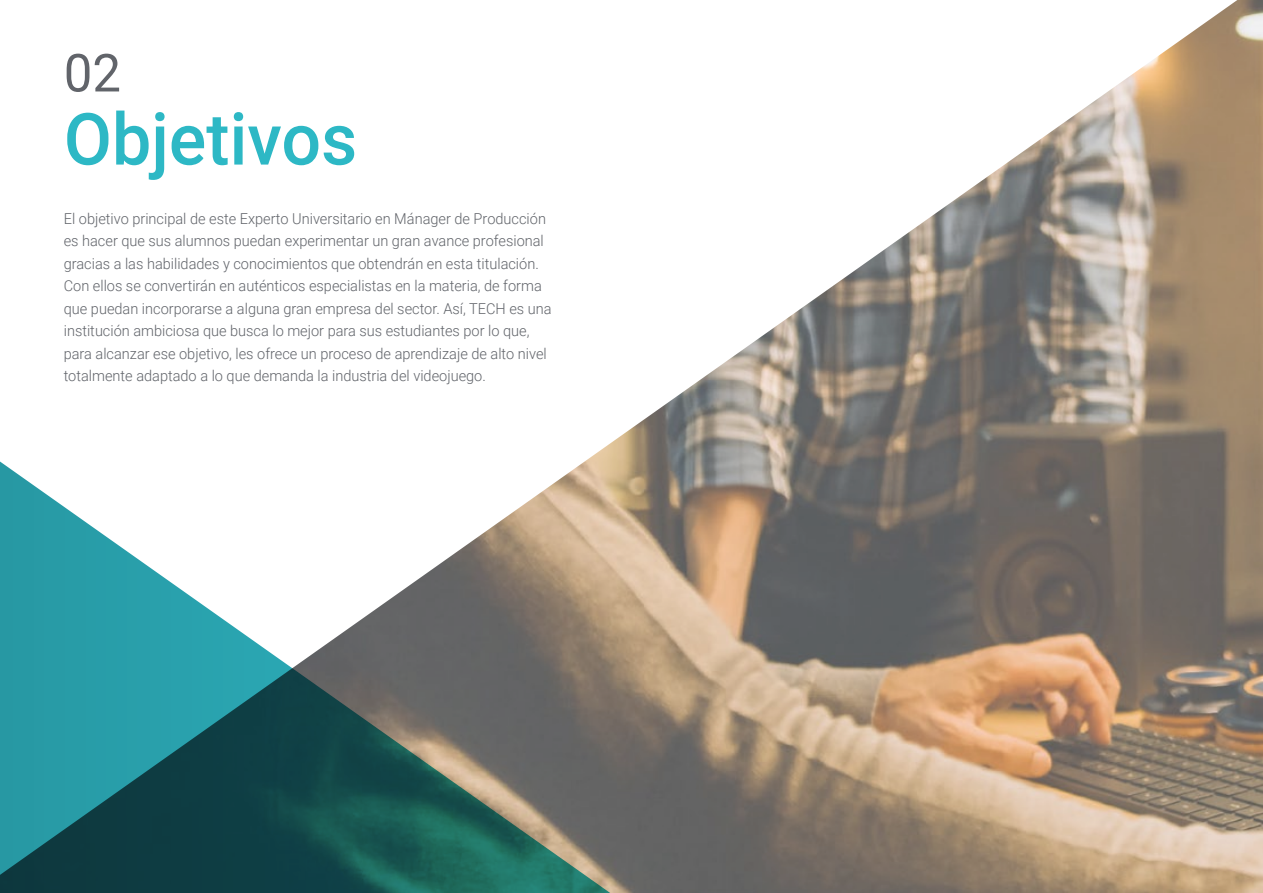
<style>
.page{position:relative;width:1263px;height:893px;background:#fff}
.page>*{position:absolute;margin:0;border:0;box-sizing:border-box;transform-origin:0 0}
.t1{font:500 72px "Roboto";color:#2db8c5}
.t2{font:52.5px "Roboto";color:#61646a}
.t3{font:300 15px/22.5px "Roboto";color:#61646a}
</style>
<div class="page">
<img style="left:607px;top:0;width:656px;height:893px">
<svg style="left:0;top:446px;width:640px;height:447px"></svg>
<h2 class="t2" style="left:64px;top:36px;width:59px">02</h2>
<h1 class="t1" style="left:64px;top:89px;width:295px">Objetivos</h1>
<p class="t3" style="left:64px;top:207px;width:489px">El objetivo principal de este Experto Universitario en Mánager de Producción es hacer que sus alumnos puedan experimentar un gran avance profesional gracias a las habilidades y conocimientos que obtendrán en esta titulación.<br>Con ellos se convertirán en auténticos especialistas en la materia, de forma que puedan incorporarse a alguna gran empresa del sector. Así, TECH es una institución ambiciosa que busca lo mejor para sus estudiantes por lo que, para alcanzar ese objetivo, les ofrece un proceso de aprendizaje de alto nivel totalmente adaptado a lo que demanda la industria del videojuego.</p>
</div>
